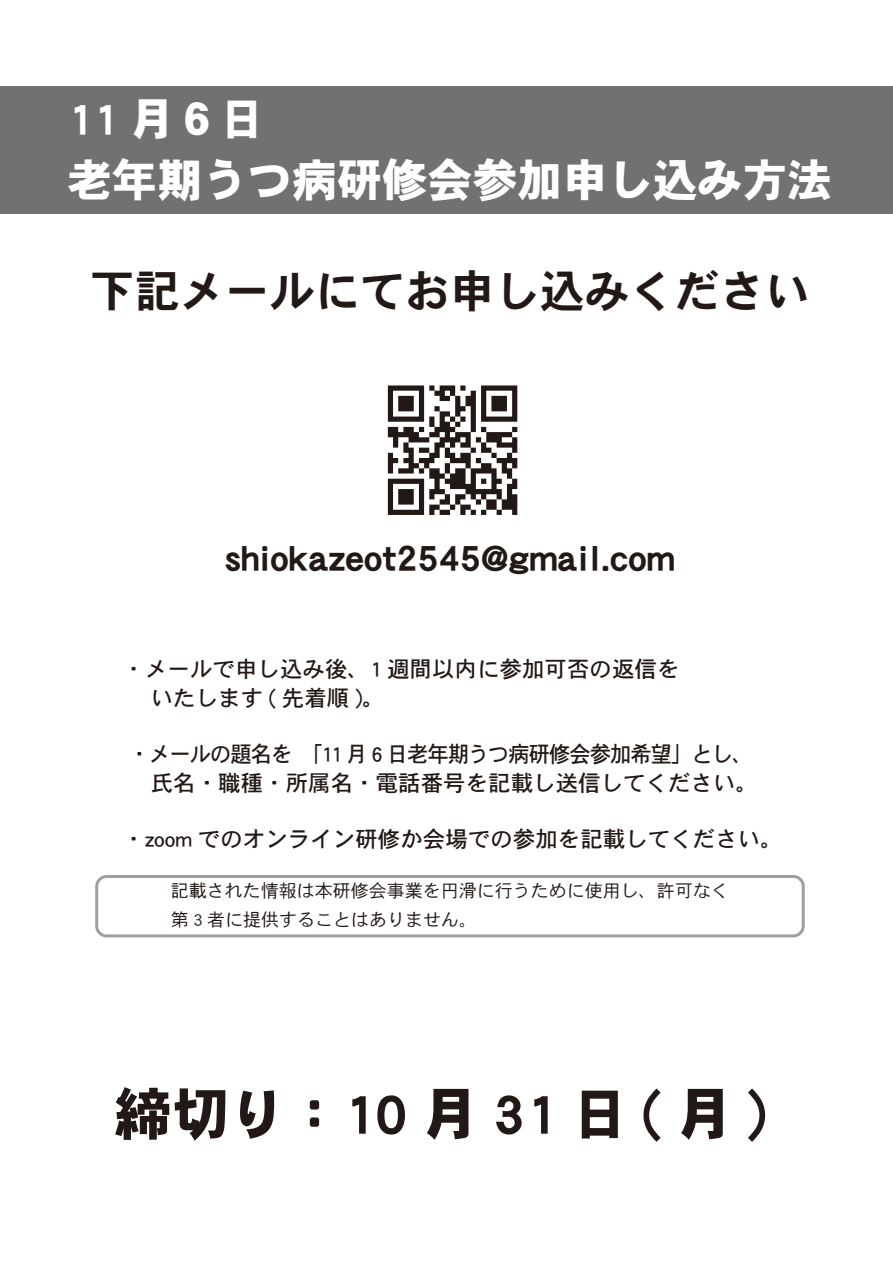
<style>
.page{position:relative;width:893px;height:1263px;background:#fff}
.page>*{position:absolute;margin:0;border:0;box-sizing:border-box;transform-origin:0 0}
.t1{font:57px "DFHS Gothic Std W9";color:#221815}
.t2{font:45px/61.5px "DFHS Gothic Std W9";color:#fff}
.t3{font:45px "DFHS Gothic Std W7";color:#221815}
.t4{font:37.5px "DFHS Gothic Std W9";color:#221815}
.t5{font:22.5px/29.7px "DFHS Gothic Std W5";color:#221815}
.t6{font:22.5px/29.7px "DFHS Gothic Std W5";letter-spacing:-.05em;color:#221815;scale:.95 1}
.t7{font:18px/28.5px "DFHS Gothic Std W3";color:#221815}
</style>
<div class="page">
<div style="left:0;top:86px;width:893px;height:128px;background:#727171"></div>
<div style="left:95px;top:875px;width:710px;height:62px;border:3px solid #9f9fa0;border-radius:10px"></div>
<svg style="left:388px;top:385px;width:129px;height:130px"></svg>
<h2 class="t2" style="left:67px;top:87px;width:766px">11 月６日<br>老年期うつ病研修会参加申し込み方法</h2>
<h2 class="t3" style="left:90px;top:266px;width:721px">下記メールにてお申し込みください</h2>
<h3 class="t4" style="left:225px;top:537px;width:451px">shiokazeot2545@gmail.com</h3>
<p class="t5" style="left:123px;top:653px;width:558px">・メールで申し込み後、1 週間以内に参加可否の返信を　いたします ( 先着順 )。</p>
<p class="t6" style="left:128px;top:738px;width:665px">・メールの題名を　「11 月 6 日老年期うつ病研修会参加希望」とし、　氏名・職種・所属名・電話番号を記載し送信してください。</p>
<p class="t5" style="left:123px;top:823px;width:662px">・zoom でのオンライン研修か会場での参加を記載してください。</p>
<p class="t7" style="left:171px;top:876px;width:559px">記載された情報は本研修会事業を円滑に行うために使用し、許可なく第 3 者に提供することはありません。</p>
<h1 class="t1" style="left:115px;top:1083px;width:653px">締切り：10 月 31 日 ( 月 )</h1>
</div>
